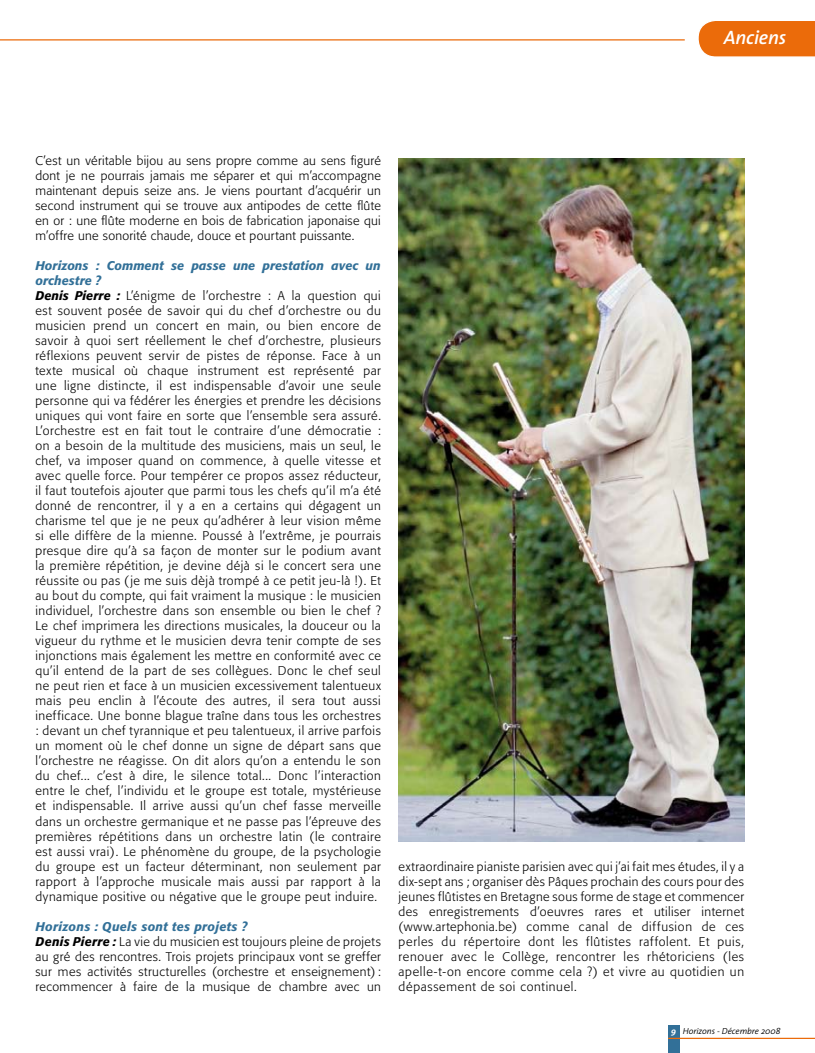
<style>
.page{position:relative;width:815px;height:1053px;background:#fff}
.page>*{position:absolute;margin:0;border:0;box-sizing:border-box;transform-origin:0 0}
.t1{font:italic 600 19.5px "The Sans";letter-spacing:-.01em;color:#fff}
.t2{font:300 12.5px/15px "Formata";letter-spacing:.04em;color:#000;text-align:justify}
.t3{font:italic 300 8.75px "The Sans";color:#000}
.s1{font-weight:500;font-style:italic;color:#327098}
.s2{font-weight:500;font-style:italic}
.s3{font-weight:700;color:#fff}
</style>
<div class="page">
<div style="left:668px;top:1025px;width:11px;height:27px;background:#327098"></div>
<hr style="left:668px;top:1037px;width:147px;height:1px;background:#eb6b0a">
<img style="left:399px;top:158px;width:345px;height:683px">
<hr style="left:0;top:39px;width:685px;height:1px;background:#eb6b0a">
<div style="left:698px;top:21px;width:117px;height:36px;background:#eb6b0a"></div>
<h1 class="t1" style="left:724px;top:22px;width:64px">Anciens</h1>
<p class="t2" style="left:35px;top:153px;width:347px">C’est un véritable bijou au sens propre comme au sens figuré dont je ne pourrais jamais me séparer et qui m’accompagne maintenant depuis seize ans. Je viens pourtant d’acquérir un second instrument qui se trouve aux antipodes de cette flûte en or : une flûte moderne en bois de fabrication japonaise qui m’offre une sonorité chaude, douce et pourtant puissante.</p>
<p class="t2" style="left:35px;top:258px;width:347px;text-align:left"><span class="s1">Horizons : Comment se passe une prestation avec un orchestre ?<br></span><span class="s2">Denis Pierre :</span> L’énigme de l’orchestre : A la question qui est souvent posée de savoir qui du chef d’orchestre ou du musicien prend un concert en main, ou bien encore de savoir à quoi sert réellement le chef d’orchestre, plusieurs réflexions peuvent servir de pistes de réponse. Face à un texte musical où chaque instrument est représenté par une ligne distincte, il est indispensable d’avoir une seule personne qui va fédérer les énergies et prendre les décisions uniques qui vont faire en sorte que l’ensemble sera assuré.<br>L’orchestre est en fait tout le contraire d’une démocratie : on a besoin de la multitude des musiciens, mais un seul, le chef, va imposer quand on commence, à quelle vitesse et avec quelle force. Pour tempérer ce propos assez réducteur, il faut toutefois ajouter que parmi tous les chefs qu’il m’a été donné de rencontrer, il y a en a certains qui dégagent un charisme tel que je ne peux qu’adhérer à leur vision même si elle diffère de la mienne. Poussé à l’extrême, je pourrais presque dire qu’à sa façon de monter sur le podium avant la première répétition, je devine déjà si le concert sera une réussite ou pas (je me suis dèjà trompé à ce petit jeu-là !). Et au bout du compte, qui fait vraiment la musique : le musicien individuel, l’orchestre dans son ensemble ou bien le chef ?<br>Le chef imprimera les directions musicales, la douceur ou la vigueur du rythme et le musicien devra tenir compte de ses injonctions mais également les mettre en conformité avec ce qu’il entend de la part de ses collègues. Donc le chef seul ne peut rien et face à un musicien excessivement talentueux mais peu enclin à l’écoute des autres, il sera tout aussi inefficace. Une bonne blague traîne dans tous les orchestres : devant un chef tyrannique et peu talentueux, il arrive parfois un moment où le chef donne un signe de départ sans que l’orchestre ne réagisse. On dit alors qu’on a entendu le son du chef... c’est à dire, le silence total... Donc l’interaction entre le chef, l’individu et le groupe est totale, mystérieuse et indispensable. Il arrive aussi qu’un chef fasse merveille dans un orchestre germanique et ne passe pas l’épreuve des premières répétitions dans un orchestre latin (le contraire est aussi vrai). Le phénomène du groupe, de la psychologie du groupe est un facteur déterminant, non seulement par rapport à l’approche musicale mais aussi par rapport à la dynamique positive ou négative que le groupe peut induire.</p>
<p class="t2" style="left:35px;top:918px;width:347px;text-align:left"><span class="s1">Horizons : Quels sont tes projets ?<br></span><span class="s2">Denis Pierre :</span> La vie du musicien est toujours pleine de projets au gré des rencontres. Trois projets principaux vont se greffer sur mes activités structurelles (orchestre et enseignement): recommencer à faire de la musique de chambre avec un</p>
<p class="t2" style="left:399px;top:858px;width:347px">extraordinaire pianiste parisien avec qui j’ai fait mes études, il y a dix-sept ans ; organiser dès Pâques prochain des cours pour des jeunes flûtistes en Bretagne sous forme de stage et commencer des enregistrements d’oeuvres rares et utiliser internet (www.artephonia.be) comme canal de diffusion de ces perles du répertoire dont les flûtistes raffolent. Et puis, renouer avec le Collège, rencontrer les rhétoriciens (les apelle-t-on encore comme cela ?) et vivre au quotidien un dépassement de soi continuel.</p>
<p class="t3" style="left:671px;top:1023px;width:111px"><span class="s3">9</span> Horizons - Décembre 2008</p>
</div>
